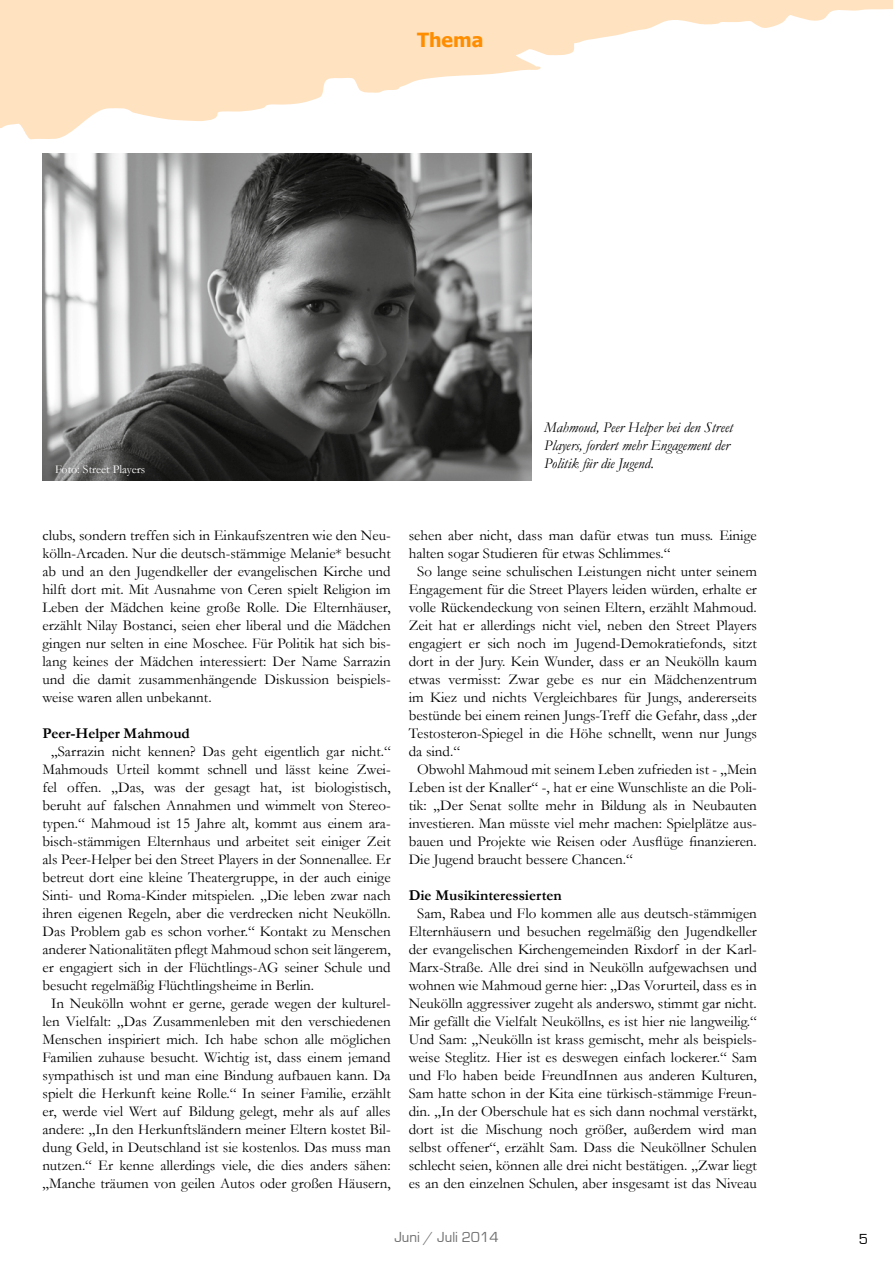
<style>
.page{position:relative;width:893px;height:1263px;background:#fff}
.page>*{position:absolute;margin:0;border:0;box-sizing:border-box;transform-origin:0 0}
.t1{font:700 19.5px "Tahoma";color:#ff8d00}
.t2{font:15px/18px "Garamond";color:#000;text-align:justify}
.t3{font:italic 15px/18px "Garamond";color:#000}
.t4{font:700 15px "Garamond";color:#000}
.t5{font:15px "Eurostile";color:#6e6e6e}
.t6{font:15px "Eurostile";color:#000}
.t7{font:12px "Garamond";color:#fff}
</style>
<div class="page">
<svg style="left:0;top:0;width:893px;height:140px;fill:#ffe2c0"></svg>
<img style="left:43px;top:154px;width:488px;height:326px">
<h1 class="t1" style="left:417px;top:26px;width:68px">Thema</h1>
<p class="t7" style="left:55px;top:461px;width:92px">Foto: Street Players</p>
<p class="t3" style="left:544px;top:418px;width:190px">Mahmoud, Peer Helper bei den Street<br>Players, fordert mehr Engagement der<br>Politik für die Jugend.</p>
<p class="t2" style="left:43px;top:526px;width:350px">clubs, sondern treffen sich in Einkaufszentren wie den Neu&shy;kölln-Arcaden. Nur die deutsch-stämmige Melanie* besucht ab und an den Jugendkeller der evangelischen Kirche und hilft dort mit. Mit Ausnahme von Ceren spielt Religion im Leben der Mädchen keine große Rolle. Die Elternhäuser, erzählt Nilay Bostanci, seien eher liberal und die Mädchen gingen nur selten in eine Moschee. Für Politik hat sich bis&shy;lang keines der Mädchen interessiert: Der Name Sarrazin und die damit zusammenhängende Diskussion beispiels&shy;weise waren allen unbekannt.</p>
<p class="t4" style="left:43px;top:723px;width:149px">Peer-Helper Mahmoud</p>
<p class="t2" style="left:51px;top:742px;width:341px">„Sarrazin nicht kennen? Das geht eigentlich gar nicht.“</p>
<p class="t2" style="left:43px;top:760px;width:350px">Mahmouds Urteil kommt schnell und lässt keine Zwei-</p>
<p class="t2" style="left:43px;top:778px;width:350px">fel offen. „Das, was der gesagt hat, ist biologistisch,</p>
<p class="t2" style="left:43px;top:796px;width:350px">beruht auf falschen Annahmen und wimmelt von Stereo-</p>
<p class="t2" style="left:43px;top:814px;width:350px">typen.“ Mahmoud ist 15 Jahre alt, kommt aus einem ara-</p>
<p class="t2" style="left:43px;top:832px;width:350px">bisch-stämmigen Elternhaus und arbeitet seit einiger Zeit</p>
<p class="t2" style="left:43px;top:850px;width:350px">als Peer-Helper bei den Street Players in der Sonnenallee. Er</p>
<p class="t2" style="left:43px;top:868px;width:350px">betreut dort eine kleine Theatergruppe, in der auch einige</p>
<p class="t2" style="left:43px;top:886px;width:350px">Sinti- und Roma-Kinder mitspielen. „Die leben zwar nach</p>
<p class="t2" style="left:43px;top:904px;width:350px">ihren eigenen Regeln, aber die verdrecken nicht Neukölln.</p>
<p class="t2" style="left:43px;top:922px;width:350px">Das Problem gab es schon vorher.“ Kontakt zu Menschen</p>
<p class="t2" style="left:43px;top:940px;width:350px">anderer Nationalitäten pflegt Mahmoud schon seit längerem,</p>
<p class="t2" style="left:43px;top:958px;width:350px">er engagiert sich in der Flüchtlings-AG seiner Schule und</p>
<p class="t2" style="left:43px;top:976px;width:273px">besucht regelmäßig Flüchtlingsheime in Berlin.</p>
<p class="t2" style="left:51px;top:994px;width:341px">In Neukölln wohnt er gerne, gerade wegen der kulturel-</p>
<p class="t2" style="left:43px;top:1012px;width:350px">len Vielfalt: „Das Zusammenleben mit den verschiedenen</p>
<p class="t2" style="left:43px;top:1030px;width:350px">Menschen inspiriert mich. Ich habe schon alle möglichen</p>
<p class="t2" style="left:43px;top:1048px;width:350px">Familien zuhause besucht. Wichtig ist, dass einem jemand</p>
<p class="t2" style="left:43px;top:1066px;width:350px">sympathisch ist und man eine Bindung aufbauen kann. Da</p>
<p class="t2" style="left:43px;top:1084px;width:350px">spielt die Herkunft keine Rolle.“ In seiner Familie, erzählt</p>
<p class="t2" style="left:43px;top:1102px;width:350px">er, werde viel Wert auf Bildung gelegt, mehr als auf alles</p>
<p class="t2" style="left:43px;top:1120px;width:350px">andere: „In den Herkunftsländern meiner Eltern kostet Bil-</p>
<p class="t2" style="left:43px;top:1138px;width:350px">dung Geld, in Deutschland ist sie kostenlos. Das muss man</p>
<p class="t2" style="left:43px;top:1156px;width:350px">nutzen.“ Er kenne allerdings viele, die dies anders sähen:</p>
<p class="t2" style="left:43px;top:1174px;width:350px">„Manche träumen von geilen Autos oder großen Häusern,</p>
<p class="t2" style="left:409px;top:526px;width:350px">sehen aber nicht, dass man dafür etwas tun muss. Einige</p>
<p class="t2" style="left:409px;top:544px;width:263px">halten sogar Studieren für etwas Schlimmes.“</p>
<p class="t2" style="left:417px;top:562px;width:341px">So lange seine schulischen Leistungen nicht unter seinem</p>
<p class="t2" style="left:409px;top:580px;width:350px">Engagement für die Street Players leiden würden, erhalte er</p>
<p class="t2" style="left:409px;top:598px;width:350px">volle Rückendeckung von seinen Eltern, erzählt Mahmoud.</p>
<p class="t2" style="left:409px;top:616px;width:350px">Zeit hat er allerdings nicht viel, neben den Street Players</p>
<p class="t2" style="left:409px;top:634px;width:350px">engagiert er sich noch im Jugend-Demokratiefonds, sitzt</p>
<p class="t2" style="left:409px;top:652px;width:350px">dort in der Jury. Kein Wunder, dass er an Neukölln kaum</p>
<p class="t2" style="left:409px;top:670px;width:350px">etwas vermisst: Zwar gebe es nur ein Mädchenzentrum</p>
<p class="t2" style="left:409px;top:688px;width:350px">im Kiez und nichts Vergleichbares für Jungs, andererseits</p>
<p class="t2" style="left:409px;top:706px;width:350px">bestünde bei einem reinen Jungs-Treff die Gefahr, dass „der</p>
<p class="t2" style="left:409px;top:724px;width:350px">Testosteron-Spiegel in die Höhe schnellt, wenn nur Jungs</p>
<p class="t2" style="left:409px;top:742px;width:53px">da sind.“</p>
<p class="t2" style="left:417px;top:760px;width:341px">Obwohl Mahmoud mit seinem Leben zufrieden ist - „Mein</p>
<p class="t2" style="left:409px;top:778px;width:350px">Leben ist der Knaller“ -, hat er eine Wunschliste an die Poli-</p>
<p class="t2" style="left:409px;top:796px;width:350px">tik: „Der Senat sollte mehr in Bildung als in Neubauten</p>
<p class="t2" style="left:409px;top:814px;width:350px">investieren. Man müsste viel mehr machen: Spielplätze aus-</p>
<p class="t2" style="left:409px;top:832px;width:350px">bauen und Projekte wie Reisen oder Ausflüge finanzieren.</p>
<p class="t2" style="left:409px;top:850px;width:226px">Die Jugend braucht bessere Chancen.“</p>
<p class="t4" style="left:409px;top:885px;width:155px">Die Musikinteressierten</p>
<p class="t2" style="left:409px;top:904px;width:350px;text-align:center">Sam, Rabea und Flo kommen alle aus deutsch-stämmigen Elternhäusern und besuchen regelmäßig den Jugendkeller der evangelischen Kirchengemeinden Rixdorf in der Karl-Marx-Straße. Alle drei sind in Neukölln aufgewachsen und wohnen wie Mahmoud gerne hier: „Das Vorurteil, dass es in Neukölln aggressiver zugeht als anderswo, stimmt gar nicht.<br>Mir gefällt die Vielfalt Neuköllns, es ist hier nie langweilig.“ Und Sam: „Neukölln ist krass gemischt, mehr als beispiels&shy;weise Steglitz. Hier ist es deswegen einfach lockerer.“ Sam und Flo haben beide FreundInnen aus anderen Kulturen, Sam hatte schon in der Kita eine türkisch-stämmige Freun&shy;din. „In der Oberschule hat es sich dann nochmal verstärkt, dort ist die Mischung noch größer, außerdem wird man selbst offener“, erzählt Sam. Dass die Neuköllner Schulen schlecht seien, können alle drei nicht bestätigen. „Zwar liegt es an den einzelnen Schulen, aber insgesamt ist das Niveau</p>
<p class="t5" style="left:394px;top:1229px;width:106px">Juni / Juli 2014</p>
<p class="t6" style="left:859px;top:1231px;width:11px">5</p>
</div>
